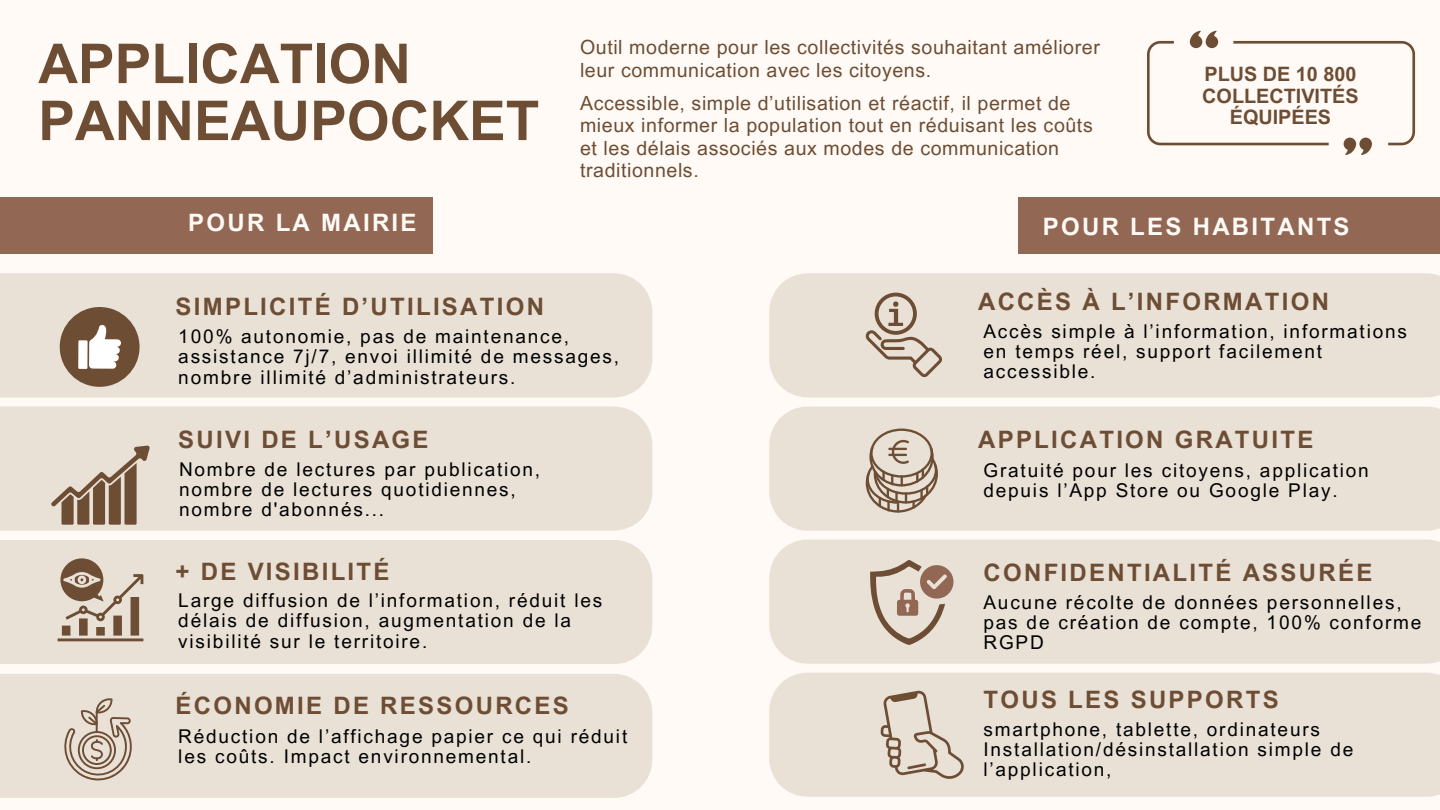
<style>
.page{position:relative;width:1440px;height:810px;background:#fffaf5}
.page>*{position:absolute;margin:0;border:0;box-sizing:border-box;transform-origin:0 0}
.t1{font:700 55px/57px "Arial MT Pro";color:#6d4d34}
.t2{font:700 24px "Arial MT Pro";letter-spacing:.095em;color:#6d4d34}
.t3{font:700 24px "Arial MT Pro";letter-spacing:.095em;color:#fffaf5}
.t4{font:700 19.8px/21.8px "Arial MT Pro";color:#6d4d34;text-align:center}
.t5{font:19.6px/22.5px "Arial MT Pro";letter-spacing:.03em;color:#6d4d34}
.t6{font:19px/20.2px "Arial MT Pro";letter-spacing:.095em;color:#000}
</style>
<div class="page">
<div style="left:0;top:198px;width:433px;height:56px;background:#926854"></div>
<div style="left:0;top:540px;width:652px;height:124px;background:#e9e0d6"></div>
<div style="left:0;top:407px;width:652px;height:124px;background:#e9e0d6"></div>
<div style="left:0;top:273px;width:652px;height:124px;background:#e9e0d6"></div>
<div style="left:769px;top:673px;width:671px;height:124px;background:#e9e0d6"></div>
<div style="left:769px;top:540px;width:671px;height:124px;background:#e9e0d6"></div>
<div style="left:769px;top:407px;width:671px;height:124px;background:#e9e0d6"></div>
<div style="left:1018px;top:198px;width:422px;height:56px;background:#926854"></div>
<div style="left:60px;top:307px;width:80px;height:80px;background:#6d4d34;border-radius:50%"></div>
<svg style="left:78px;top:325px;width:43px;height:44px"></svg>
<svg style="left:51px;top:445px;width:99px;height:80px;background:#b9a797"></svg>
<svg style="left:58px;top:558px;width:85px;height:83px;background:#baa999"></svg>
<svg style="left:870px;top:560px;width:83px;height:85px;background:#c8b6a8"></svg>
<svg style="left:880px;top:691px;width:84px;height:88px;background:#d3c6b9"></svg>
<svg style="left:1147px;top:31px;width:268px;height:124px"></svg>
<div style="left:769px;top:273px;width:671px;height:124px;background:#e9e0d6"></div>
<svg style="left:866px;top:293px;width:76px;height:84px;background:#cfc1b4"></svg>
<div style="left:0;top:674px;width:652px;height:124px;background:#e9e0d6"></div>
<svg style="left:60px;top:698px;width:73px;height:85px;background:#cdbfb2"></svg>
<svg style="left:866px;top:429px;width:72px;height:84px;background:#c5b6a7"></svg>
<h1 class="t1" style="left:38px;top:42px;width:503px">APPLICATION<br>PANNEAUPOCKET</h1>
<p class="t5" style="left:580px;top:39px;width:521px">Outil moderne pour les collectivités souhaitant améliorer leur communication avec les citoyens.</p>
<p class="t5" style="left:580px;top:94px;width:514px">Accessible, simple d’utilisation et réactif, il permet de mieux informer la population tout en réduisant les coûts et les délais associés aux modes de communication traditionnels.</p>
<p class="t4" style="left:1202px;top:65px;width:158px">PLUS DE 10 800<br>COLLECTIVITÉS<br>ÉQUIPÉES</p>
<p class="t3" style="left:188px;top:213px;width:230px">POUR LA MAIRIE</p>
<p class="t3" style="left:1043px;top:218px;width:308px">POUR LES HABITANTS</p>
<p class="t2" style="left:176px;top:297px;width:370px">SIMPLICITÉ D’UTILISATION</p>
<p class="t6" style="left:178px;top:329px;width:442px">100% autonomie, pas de maintenance, assistance 7j/7, envoi illimité de messages,</p>
<p class="t6" style="left:178px;top:369px;width:339px">nombre illimité d’administrateurs.</p>
<p class="t2" style="left:178px;top:431px;width:252px">SUIVI DE L’USAGE</p>
<p class="t6" style="left:179px;top:461px;width:363px">Nombre de lectures par publication, nombre de lectures quotidiennes, nombre d'abonnés...</p>
<h3 class="t2" style="left:176px;top:563px;width:215px">+ DE VISIBILITÉ</h3>
<p class="t6" style="left:178px;top:593px;width:425px">Large diffusion de l’information, réduit les délais de diffusion, augmentation de la visibilité sur le territoire.</p>
<p class="t2" style="left:176px;top:697px;width:395px">ÉCONOMIE DE RESSOURCES</p>
<p class="t6" style="left:178px;top:729px;width:450px">Réduction de l’affichage papier ce qui réduit les coûts. Impact environnemental.</p>
<p class="t2" style="left:978px;top:292px;width:352px">ACCÈS À L’INFORMATION</p>
<p class="t6" style="left:984px;top:324px;width:425px">Accès simple à l’information, informations en temps réel, support facilement accessible.</p>
<p class="t2" style="left:978px;top:431px;width:337px">APPLICATION GRATUITE</p>
<p class="t6" style="left:984px;top:462px;width:387px">Gratuité pour les citoyens, application depuis l’App Store ou Google Play.</p>
<p class="t2" style="left:984px;top:564px;width:390px">CONFIDENTIALITÉ ASSURÉE</p>
<p class="t6" style="left:984px;top:594px;width:439px">Aucune récolte de données personnelles, pas de création de compte, 100% conforme<br>RGPD</p>
<p class="t2" style="left:984px;top:690px;width:297px">TOUS LES SUPPORTS</p>
<p class="t6" style="left:984px;top:721px;width:338px">smartphone, tablette, ordinateurs</p>
<p class="t6" style="left:984px;top:741px;width:371px">Installation/désinstallation simple de l’application,</p>
</div>
